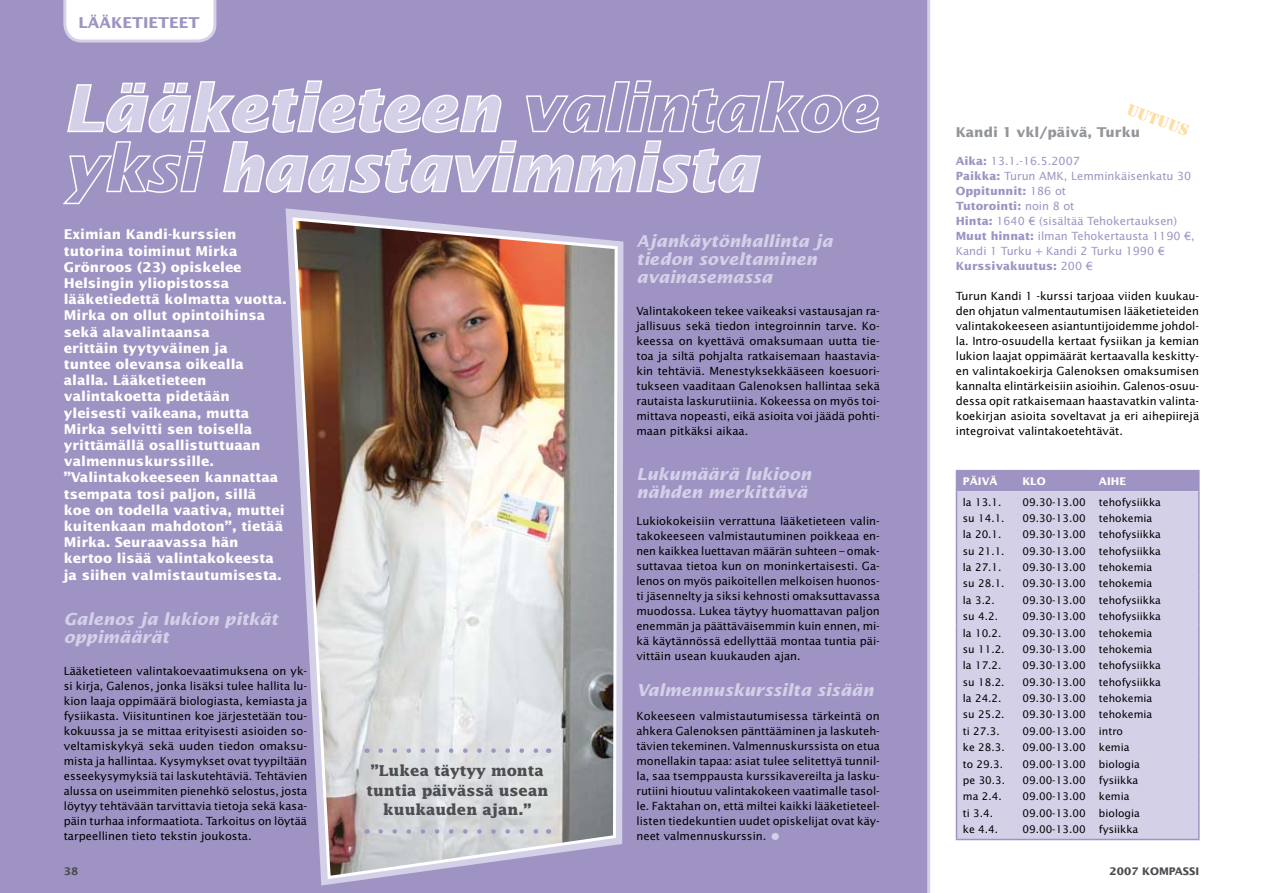
<style>
.page{position:relative;width:1263px;height:893px;background:#fff}
.page>*{position:absolute;margin:0;border:0;box-sizing:border-box;transform-origin:0 0}
.t1{font:italic 700 62.25px/60px "Lucida Sans";color:#d4d0e8}
.t2{font:italic 700 16.5px/18px "Lucida Sans";color:#d4d0e8}
.t3{font:700 15px/19.5px "Lucida";color:#4b4d50;text-align:center}
.t4{font:700 15px "Lucida Sans";color:#9e93c3}
.t5{font:15px "Stencil Std";color:#fbbe49}
.t6{font:700 13.5px/16.2px "Lucida Sans";color:#fff}
.t7{font:700 13.5px "Lucida Sans";color:#92959a}
.t8{font:11.25px/15px "Lucida Sans";color:#000;text-align:justify}
.t9{font:11.25px/15px "Lucida Sans";color:#9e93c3}
.t10{font:10.5px "Lucida Sans";color:#000}
.t11{font:700 10.5px "Lucida Sans";color:#4b4d50}
.t12{font:700 10.5px "Lucida Sans";color:#fff}
.s1{color:#9e93c3}
.s2{font-family:"Helvetica";font-weight:900;font-size:21px;color:#d4d0e8}
.s3{font-weight:700}
</style>
<div class="page">
<div style="left:0;top:0;width:930px;height:893px;background:#9e93c3"></div>
<svg style="left:284px;top:207px;width:341px;height:680px;background:#a99fca"></svg>
<svg style="left:63px;top:0;width:153px;height:43px"></svg>
<hr style="left:956px;top:470px;width:60px;height:1px;background:#9e93c3">
<hr style="left:1016px;top:470px;width:76px;height:1px;background:#9e93c3">
<hr style="left:1092px;top:470px;width:107px;height:1px;background:#9e93c3">
<div style="left:956px;top:471px;width:243px;height:368px;background:#d4d0e8"></div>
<hr style="left:956px;top:839px;width:60px;height:1px;background:#9e93c3">
<hr style="left:1016px;top:839px;width:76px;height:1px;background:#9e93c3">
<hr style="left:1092px;top:839px;width:107px;height:1px;background:#9e93c3">
<svg style="left:62px;top:79px;width:819px;height:128px"></svg>
<img style="left:291px;top:216px;width:328px;height:665px">
<svg style="left:380px;top:748px;width:161px;height:5px"></svg>
<svg style="left:380px;top:829px;width:161px;height:5px"></svg>
<h3 class="t4" style="left:79px;top:14px;width:122px">LÄÄKETIETEET</h3>
<h1 class="t1" style="left:64px;top:80px;width:815px">Lääketieteen <span class="s1">valintakoe yksi</span> haastavimmista</h1>
<p class="t6" style="left:64px;top:227px;width:224px">Eximian Kandi-kurssien tutorina toiminut Mirka<br>Grönroos (23) opiskelee<br>Helsingin yliopistossa lääketiedettä kolmatta vuotta.<br>Mirka on ollut opintoihinsa sekä alavalintaansa<br>erittäin tyytyväinen ja<br>tuntee olevansa oikealla alalla. Lääketieteen valintakoetta pidetään yleisesti vaikeana, mutta<br>Mirka selvitti sen toisella yrittämällä osallistuttuaan valmennuskurssille. ”Valintakokeeseen kannattaa tsempata tosi paljon, sillä<br>koe on todella vaativa, muttei kuitenkaan mahdoton”, tietää<br>Mirka. Seuraavassa hän kertoo lisää valintakokeesta ja siihen valmistautumisesta.</p>
<h2 class="t2" style="left:64px;top:610px;width:216px">Galenos ja lukion pitkät oppimäärät</h2>
<p class="t8" style="left:64px;top:664px;width:245px">Lääketieteen valintakoevaatimuksena on yk&shy;si kirja, Galenos, jonka lisäksi tulee hallita lu&shy;kion laaja oppimäärä biologiasta, kemiasta ja fysiikasta. Viisituntinen koe järjestetään tou&shy;kokuussa ja se mittaa erityisesti asioiden so&shy;veltamiskykyä sekä uuden tiedon omaksu&shy;mista ja hallintaa. Kysymykset ovat tyypiltään esseekysymyksiä tai laskutehtäviä. Tehtävien alussa on useimmiten pienehkö selostus, josta löytyy tehtävään tarvittavia tietoja sekä kasa&shy;päin turhaa informaatiota. Tarkoitus on löytää tarpeellinen tieto tekstin joukosta.</p>
<p class="t11" style="left:64px;top:866px;width:16px">38</p>
<h3 class="t3" style="left:366px;top:761px;width:183px">”Lukea täytyy monta tuntia päivässä usean kuukauden ajan.”</h3>
<h2 class="t2" style="left:636px;top:233px;width:198px">Ajankäytönhallinta ja tiedon soveltaminen avainasemassa</h2>
<p class="t8" style="left:636px;top:304px;width:245px">Valintakokeen tekee vaikeaksi vastausajan ra&shy;jallisuus sekä tiedon integroinnin tarve. Ko&shy;keessa on kyettävä omaksumaan uutta tie&shy;toa ja siltä pohjalta ratkaisemaan haastavia&shy;kin tehtäviä. Menestyksekkääseen koesuori&shy;tukseen vaaditaan Galenoksen hallintaa sekä rautaista laskurutiinia. Kokeessa on myös toi&shy;mittava nopeasti, eikä asioita voi jäädä pohti&shy;maan pitkäksi aikaa.</p>
<h2 class="t2" style="left:636px;top:465px;width:176px">Lukumäärä lukioon nähden merkittävä</h2>
<p class="t8" style="left:636px;top:514px;width:245px">Lukiokokeisiin verrattuna lääketieteen valin&shy;takokeeseen valmistautuminen poikkeaa en&shy;nen kaikkea luettavan määrän suhteen – omak&shy;suttavaa tietoa kun on moninkertaisesti. Ga&shy;lenos on myös paikoitellen melkoisen huonos&shy;ti jäsennelty ja siksi kehnosti omaksuttavassa muodossa. Lukea täytyy huomattavan paljon enemmän ja päättäväisemmin kuin ennen, mi&shy;kä käytännössä edellyttää montaa tuntia päi&shy;vittäin usean kuukauden ajan.</p>
<h2 class="t2" style="left:636px;top:681px;width:239px">Valmennuskurssilta sisään</h2>
<p class="t8" style="left:636px;top:709px;width:245px">Kokeeseen valmistautumisessa tärkeintä on ahkera Galenoksen pänttääminen ja laskuteh&shy;tävien tekeminen. Valmennuskurssista on etua monellakin tapaa: asiat tulee selitettyä tunnil&shy;la, saa tsemppausta kurssikavereilta ja lasku&shy;rutiini hioutuu valintakokeen vaatimalle tasol&shy;le. Faktahan on, että miltei kaikki lääketieteel&shy;listen tiedekuntien uudet opiskelijat ovat käy&shy;neet valmennuskurssin. <span class="s2">•</span></p>
<h3 class="t5" style="left:1131px;top:100px;width:66px;rotate:20deg">UUTUUS</h3>
<p class="t7" style="left:956px;top:124px;width:186px">Kandi 1 vkl/päivä, Turku</p>
<p class="t9" style="left:956px;top:154px;width:241px"><span class="s3">Aika:</span> 13.1.-16.5.2007<br><span class="s3">Paikka:</span> Turun AMK, Lemminkäisenkatu 30<br><span class="s3">Oppitunnit:</span> 186 ot<br><span class="s3">Tutorointi:</span> noin 8 ot<br><span class="s3">Hinta:</span> 1640 € (sisältää Tehokertauksen)<br><span class="s3">Muut hinnat:</span> ilman Tehokertausta 1190 €,<br>Kandi 1 Turku + Kandi 2 Turku 1990 €<br><span class="s3">Kurssivakuutus:</span> 200 €</p>
<p class="t8" style="left:956px;top:289px;width:245px">Turun Kandi 1 -kurssi tarjoaa viiden kuukau&shy;den ohjatun valmentautumisen lääketieteiden valintakokeeseen asiantuntijoidemme johdol&shy;la. Intro-osuudella kertaat fysiikan ja kemian lukion laajat oppimäärät kertaavalla keskitty&shy;en valintakoekirja Galenoksen omaksumisen kannalta elintärkeisiin asioihin. Galenos-osuu&shy;dessa opit ratkaisemaan haastavatkin valinta&shy;koekirjan asioita soveltavat ja eri aihepiirejä integroivat valintakoetehtävät.</p>
<p class="t12" style="left:963px;top:475px;width:36px">PÄIVÄ</p>
<p class="t12" style="left:1022px;top:475px;width:25px">KLO</p>
<p class="t12" style="left:1099px;top:475px;width:29px">AIHE</p>
<p class="t10" style="left:963px;top:496px;width:40px">la 13.1.</p>
<p class="t10" style="left:1022px;top:496px;width:65px">09.30-13.00</p>
<p class="t10" style="left:1099px;top:496px;width:64px">tehofysiikka</p>
<p class="t10" style="left:963px;top:512px;width:43px">su 14.1.</p>
<p class="t10" style="left:1022px;top:512px;width:65px">09.30-13.00</p>
<p class="t10" style="left:1099px;top:512px;width:55px">tehokemia</p>
<p class="t10" style="left:963px;top:528px;width:40px">la 20.1.</p>
<p class="t10" style="left:1022px;top:528px;width:65px">09.30-13.00</p>
<p class="t10" style="left:1099px;top:528px;width:64px">tehofysiikka</p>
<p class="t10" style="left:963px;top:545px;width:43px">su 21.1.</p>
<p class="t10" style="left:1022px;top:545px;width:65px">09.30-13.00</p>
<p class="t10" style="left:1099px;top:545px;width:64px">tehofysiikka</p>
<p class="t10" style="left:963px;top:561px;width:40px">la 27.1.</p>
<p class="t10" style="left:1022px;top:561px;width:65px">09.30-13.00</p>
<p class="t10" style="left:1099px;top:561px;width:55px">tehokemia</p>
<p class="t10" style="left:963px;top:578px;width:43px">su 28.1.</p>
<p class="t10" style="left:1022px;top:578px;width:65px">09.30-13.00</p>
<p class="t10" style="left:1099px;top:578px;width:55px">tehokemia</p>
<p class="t10" style="left:963px;top:594px;width:34px">la 3.2.</p>
<p class="t10" style="left:1022px;top:594px;width:65px">09.30-13.00</p>
<p class="t10" style="left:1099px;top:594px;width:64px">tehofysiikka</p>
<p class="t10" style="left:963px;top:610px;width:37px">su 4.2.</p>
<p class="t10" style="left:1022px;top:610px;width:65px">09.30-13.00</p>
<p class="t10" style="left:1099px;top:610px;width:64px">tehofysiikka</p>
<p class="t10" style="left:963px;top:627px;width:40px">la 10.2.</p>
<p class="t10" style="left:1022px;top:627px;width:65px">09.30-13.00</p>
<p class="t10" style="left:1099px;top:627px;width:55px">tehokemia</p>
<p class="t10" style="left:963px;top:643px;width:43px">su 11.2.</p>
<p class="t10" style="left:1022px;top:643px;width:65px">09.30-13.00</p>
<p class="t10" style="left:1099px;top:643px;width:55px">tehokemia</p>
<p class="t10" style="left:963px;top:659px;width:40px">la 17.2.</p>
<p class="t10" style="left:1022px;top:659px;width:65px">09.30-13.00</p>
<p class="t10" style="left:1099px;top:659px;width:64px">tehofysiikka</p>
<p class="t10" style="left:963px;top:676px;width:43px">su 18.2.</p>
<p class="t10" style="left:1022px;top:676px;width:65px">09.30-13.00</p>
<p class="t10" style="left:1099px;top:676px;width:64px">tehofysiikka</p>
<p class="t10" style="left:963px;top:692px;width:40px">la 24.2.</p>
<p class="t10" style="left:1022px;top:692px;width:65px">09.30-13.00</p>
<p class="t10" style="left:1099px;top:692px;width:55px">tehokemia</p>
<p class="t10" style="left:963px;top:709px;width:43px">su 25.2.</p>
<p class="t10" style="left:1022px;top:709px;width:65px">09.30-13.00</p>
<p class="t10" style="left:1099px;top:709px;width:55px">tehokemia</p>
<p class="t10" style="left:963px;top:725px;width:38px">ti 27.3.</p>
<p class="t10" style="left:1022px;top:725px;width:65px">09.00-13.00</p>
<p class="t10" style="left:1099px;top:725px;width:26px">intro</p>
<p class="t10" style="left:963px;top:741px;width:43px">ke 28.3.</p>
<p class="t10" style="left:1022px;top:741px;width:65px">09.00-13.00</p>
<p class="t10" style="left:1099px;top:741px;width:32px">kemia</p>
<p class="t10" style="left:963px;top:758px;width:42px">to 29.3.</p>
<p class="t10" style="left:1022px;top:758px;width:65px">09.00-13.00</p>
<p class="t10" style="left:1099px;top:758px;width:42px">biologia</p>
<p class="t10" style="left:963px;top:774px;width:44px">pe 30.3.</p>
<p class="t10" style="left:1022px;top:774px;width:65px">09.00-13.00</p>
<p class="t10" style="left:1099px;top:774px;width:41px">fysiikka</p>
<p class="t10" style="left:963px;top:790px;width:40px">ma 2.4.</p>
<p class="t10" style="left:1022px;top:790px;width:65px">09.00-13.00</p>
<p class="t10" style="left:1099px;top:790px;width:32px">kemia</p>
<p class="t10" style="left:963px;top:807px;width:32px">ti 3.4.</p>
<p class="t10" style="left:1022px;top:807px;width:65px">09.00-13.00</p>
<p class="t10" style="left:1099px;top:807px;width:42px">biologia</p>
<p class="t10" style="left:963px;top:823px;width:37px">ke 4.4.</p>
<p class="t10" style="left:1022px;top:823px;width:65px">09.00-13.00</p>
<p class="t10" style="left:1099px;top:823px;width:41px">fysiikka</p>
<p class="t11" style="left:1110px;top:866px;width:91px">2007 KOMPASSI</p>
</div>
